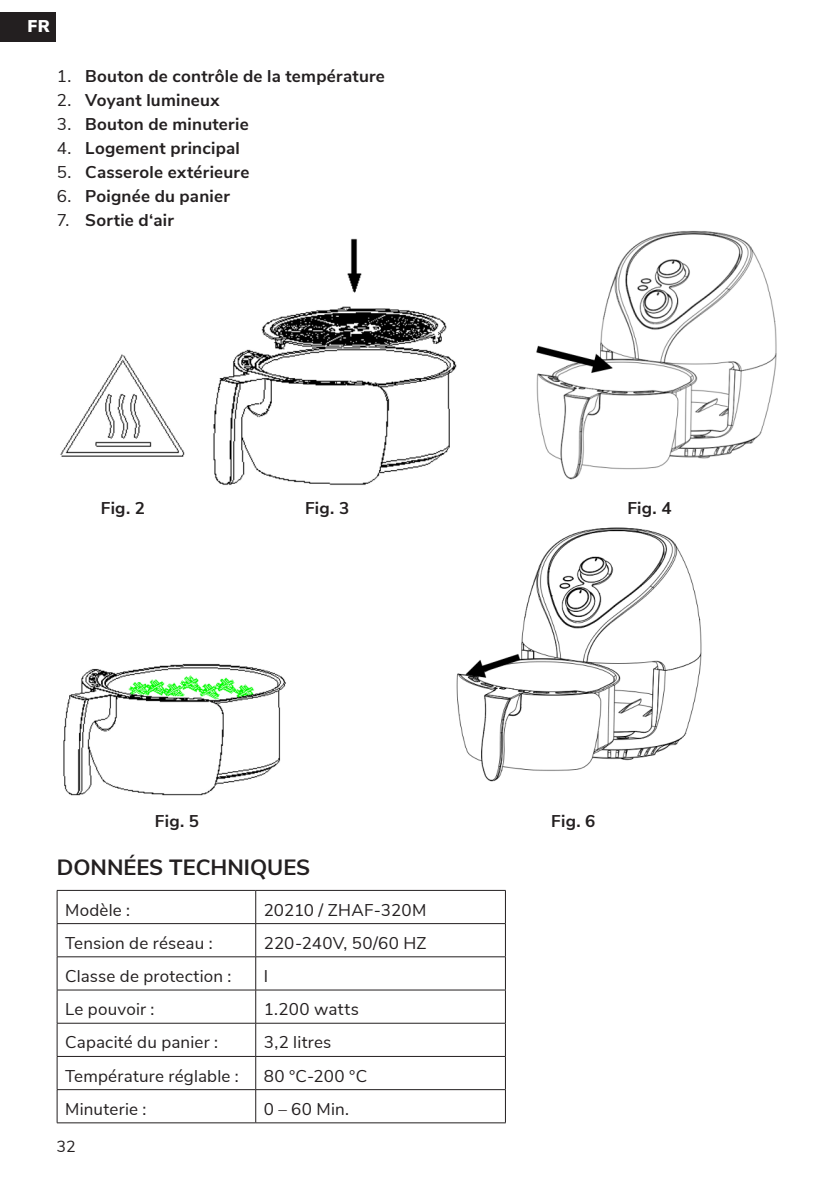
<style>
.page{position:relative;width:840px;height:1192px;background:#fff}
.page>*{position:absolute;margin:0;border:0;box-sizing:border-box;transform-origin:0 0}
.t1{font:700 22px "Nunito Sans";color:#231f20}
.t2{font:17px "Nunito Sans";letter-spacing:.01em;color:#231f20}
.t3{font:700 17px "Nunito Sans";letter-spacing:.015em;color:#231f20}
.t4{font:900 17px "Nunito Sans";color:#fff}
.t5{font:16px "Nunito Sans";color:#231f20}
.s1{font-weight:400}
</style>
<div class="page">
<div style="left:0;top:12px;width:55px;height:30px;background:#231f20"></div>
<img style="left:60px;top:230px;width:717px;height:255px">
<img style="left:63px;top:527px;width:639px;height:269px">
<hr style="left:57px;top:890px;width:198px;height:1px;background:#231f20">
<hr style="left:57px;top:890px;width:1px;height:33px;background:#231f20">
<hr style="left:255px;top:890px;width:250px;height:1px;background:#231f20">
<hr style="left:255px;top:890px;width:1px;height:33px;background:#231f20">
<hr style="left:505px;top:890px;width:1px;height:33px;background:#231f20">
<hr style="left:57px;top:923px;width:198px;height:1px;background:#231f20">
<hr style="left:57px;top:923px;width:1px;height:33px;background:#231f20">
<hr style="left:255px;top:923px;width:250px;height:1px;background:#231f20">
<hr style="left:255px;top:923px;width:1px;height:33px;background:#231f20">
<hr style="left:505px;top:923px;width:1px;height:33px;background:#231f20">
<hr style="left:57px;top:956px;width:198px;height:1px;background:#231f20">
<hr style="left:57px;top:956px;width:1px;height:33px;background:#231f20">
<hr style="left:255px;top:956px;width:250px;height:1px;background:#231f20">
<hr style="left:255px;top:956px;width:1px;height:33px;background:#231f20">
<hr style="left:505px;top:956px;width:1px;height:33px;background:#231f20">
<hr style="left:57px;top:989px;width:198px;height:1px;background:#231f20">
<hr style="left:57px;top:990px;width:1px;height:32px;background:#231f20">
<hr style="left:255px;top:989px;width:250px;height:1px;background:#231f20">
<hr style="left:255px;top:990px;width:1px;height:32px;background:#231f20">
<hr style="left:505px;top:990px;width:1px;height:32px;background:#231f20">
<hr style="left:57px;top:1022px;width:198px;height:1px;background:#231f20">
<hr style="left:57px;top:1023px;width:1px;height:33px;background:#231f20">
<hr style="left:255px;top:1022px;width:250px;height:1px;background:#231f20">
<hr style="left:255px;top:1023px;width:1px;height:33px;background:#231f20">
<hr style="left:505px;top:1023px;width:1px;height:33px;background:#231f20">
<hr style="left:57px;top:1055px;width:198px;height:1px;background:#231f20">
<hr style="left:57px;top:1056px;width:1px;height:33px;background:#231f20">
<hr style="left:255px;top:1055px;width:250px;height:1px;background:#231f20">
<hr style="left:255px;top:1056px;width:1px;height:33px;background:#231f20">
<hr style="left:505px;top:1056px;width:1px;height:33px;background:#231f20">
<hr style="left:57px;top:1089px;width:198px;height:1px;background:#231f20">
<hr style="left:57px;top:1089px;width:1px;height:33px;background:#231f20">
<hr style="left:255px;top:1089px;width:250px;height:1px;background:#231f20">
<hr style="left:255px;top:1089px;width:1px;height:33px;background:#231f20">
<hr style="left:505px;top:1089px;width:1px;height:33px;background:#231f20">
<hr style="left:57px;top:1122px;width:198px;height:1px;background:#231f20">
<hr style="left:255px;top:1122px;width:250px;height:1px;background:#231f20">
<p class="t4" style="left:27px;top:14px;width:24px">FR</p>
<p class="t3" style="left:57px;top:64px;width:329px"><span class="s1">1.</span> Bouton de contrôle de la température</p>
<p class="t3" style="left:57px;top:88px;width:164px"><span class="s1">2.</span> Voyant lumineux</p>
<p class="t3" style="left:57px;top:112px;width:193px"><span class="s1">3.</span> Bouton de minuterie</p>
<p class="t3" style="left:57px;top:136px;width:184px"><span class="s1">4.</span> Logement principal</p>
<p class="t3" style="left:57px;top:160px;width:194px"><span class="s1">5.</span> Casserole extérieure</p>
<p class="t3" style="left:57px;top:184px;width:174px"><span class="s1">6.</span> Poignée du panier</p>
<p class="t3" style="left:57px;top:208px;width:119px"><span class="s1">7.</span> Sortie d‘air</p>
<p class="t3" style="left:101px;top:496px;width:46px">Fig. 2</p>
<p class="t3" style="left:305px;top:496px;width:46px">Fig. 3</p>
<p class="t3" style="left:627px;top:496px;width:46px">Fig. 4</p>
<p class="t3" style="left:155px;top:808px;width:46px">Fig. 5</p>
<p class="t3" style="left:551px;top:808px;width:46px">Fig. 6</p>
<p class="t1" style="left:57px;top:850px;width:255px">DONNÉES TECHNIQUES</p>
<p class="t2" style="left:65px;top:897px;width:67px">Modèle :</p>
<p class="t2" style="left:263px;top:897px;width:164px">20210 / ZHAF-320M</p>
<p class="t2" style="left:65px;top:930px;width:149px">Tension de réseau :</p>
<p class="t2" style="left:263px;top:930px;width:164px">220-240V, 50/60 HZ</p>
<p class="t2" style="left:65px;top:963px;width:168px">Classe de protection :</p>
<p class="t2" style="left:263px;top:963px;width:6px">I</p>
<p class="t2" style="left:65px;top:996px;width:91px">Le pouvoir :</p>
<p class="t2" style="left:263px;top:996px;width:97px">1.200 watts</p>
<p class="t2" style="left:65px;top:1029px;width:154px">Capacité du panier :</p>
<p class="t2" style="left:263px;top:1029px;width:69px">3,2 litres</p>
<p class="t2" style="left:65px;top:1063px;width:175px">Température réglable :</p>
<p class="t2" style="left:263px;top:1063px;width:105px">80 °C-200 °C</p>
<p class="t2" style="left:65px;top:1096px;width:83px">Minuterie :</p>
<p class="t2" style="left:263px;top:1096px;width:87px">0 – 60 Min.</p>
<p class="t5" style="left:57px;top:1134px;width:21px">32</p>
</div>
